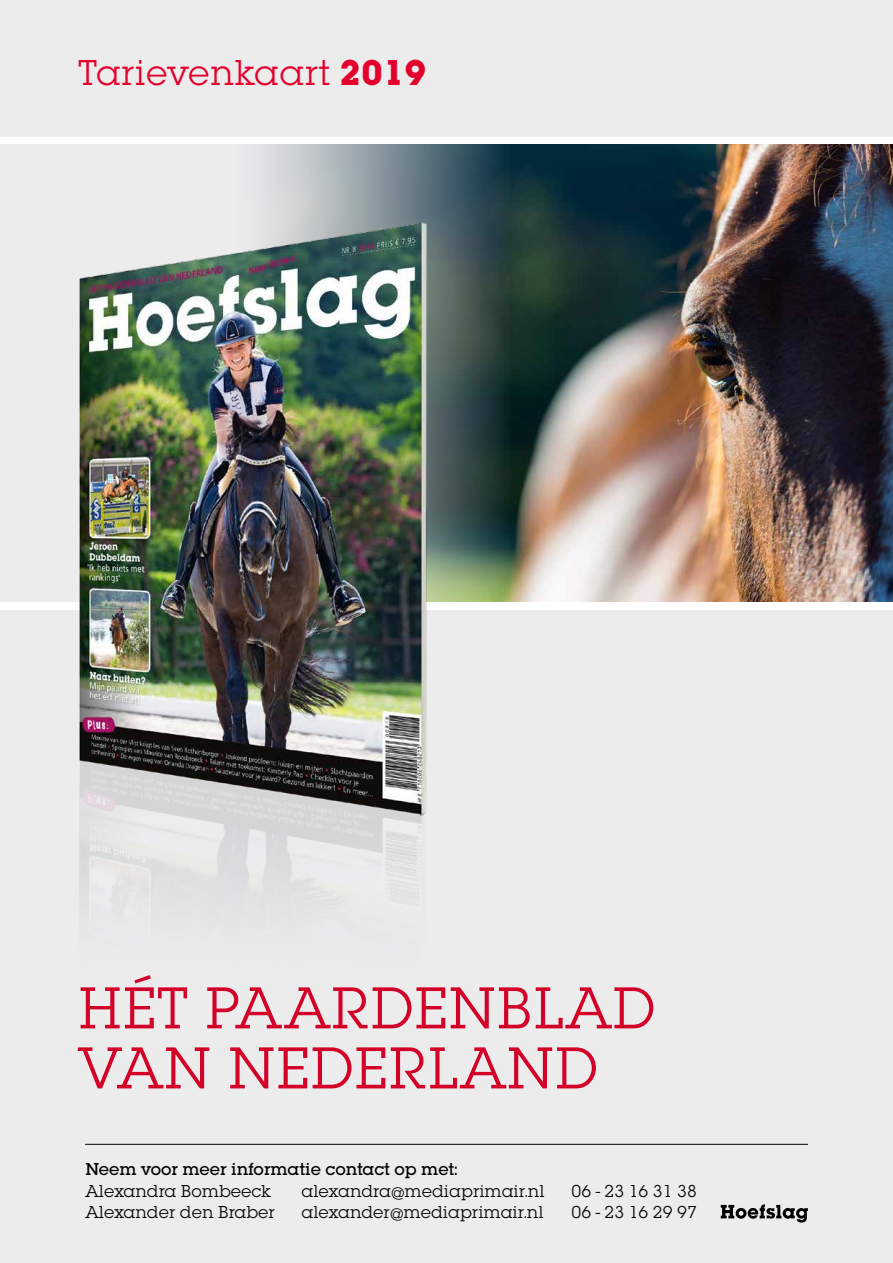
<style>
.page{position:relative;width:893px;height:1263px;background:#fff}
.page>*{position:absolute;margin:0;border:0;box-sizing:border-box;transform-origin:0 0}
.t1{font:61.5px/60px "Lubalin Graph EF";letter-spacing:.01em;color:#e4002c}
.t2{font:37.5px "Lubalin Graph EF";letter-spacing:.01em;color:#e4002c}
.t3{font:18px "Lubalin Graph EF";color:#000}
.t4{font:500 18px "Lubalin Graph EF";color:#000}
.s1{font-weight:700}
</style>
<div class="page">
<div style="left:0;top:145px;width:893px;height:457px;background:#ececed"></div>
<img style="left:260px;top:145px;width:633px;height:457px">
<div style="left:0;top:0;width:893px;height:136px;background:#ececed"></div>
<div style="left:0;top:610px;width:893px;height:653px;background:#ececed"></div>
<img style="left:79px;top:209px;width:384px;height:704px">
<svg style="left:721px;top:1204px;width:87px;height:18px"></svg>
<hr style="left:85px;top:1144px;width:723px;height:1px;background:#000">
<h2 class="t2" style="left:78px;top:50px;width:349px">Tarievenkaart <span class="s1">2019</span></h2>
<h1 class="t1" style="left:78px;top:978px;width:579px">HÉT PAARDENBLAD<br>VAN NEDERLAND</h1>
<p class="t4" style="left:85px;top:1158px;width:374px">Neem voor meer informatie contact op met:</p>
<p class="t3" style="left:85px;top:1180px;width:187px">Alexandra Bombeeck</p>
<p class="t3" style="left:301px;top:1180px;width:245px">alexandra@mediaprimair.nl</p>
<p class="t3" style="left:571px;top:1180px;width:127px">06 - 23 16 31 38</p>
<p class="t3" style="left:85px;top:1202px;width:191px">Alexander den Braber</p>
<p class="t3" style="left:301px;top:1202px;width:244px">alexander@mediaprimair.nl</p>
<p class="t3" style="left:571px;top:1202px;width:127px">06 - 23 16 29 97</p>
</div>
